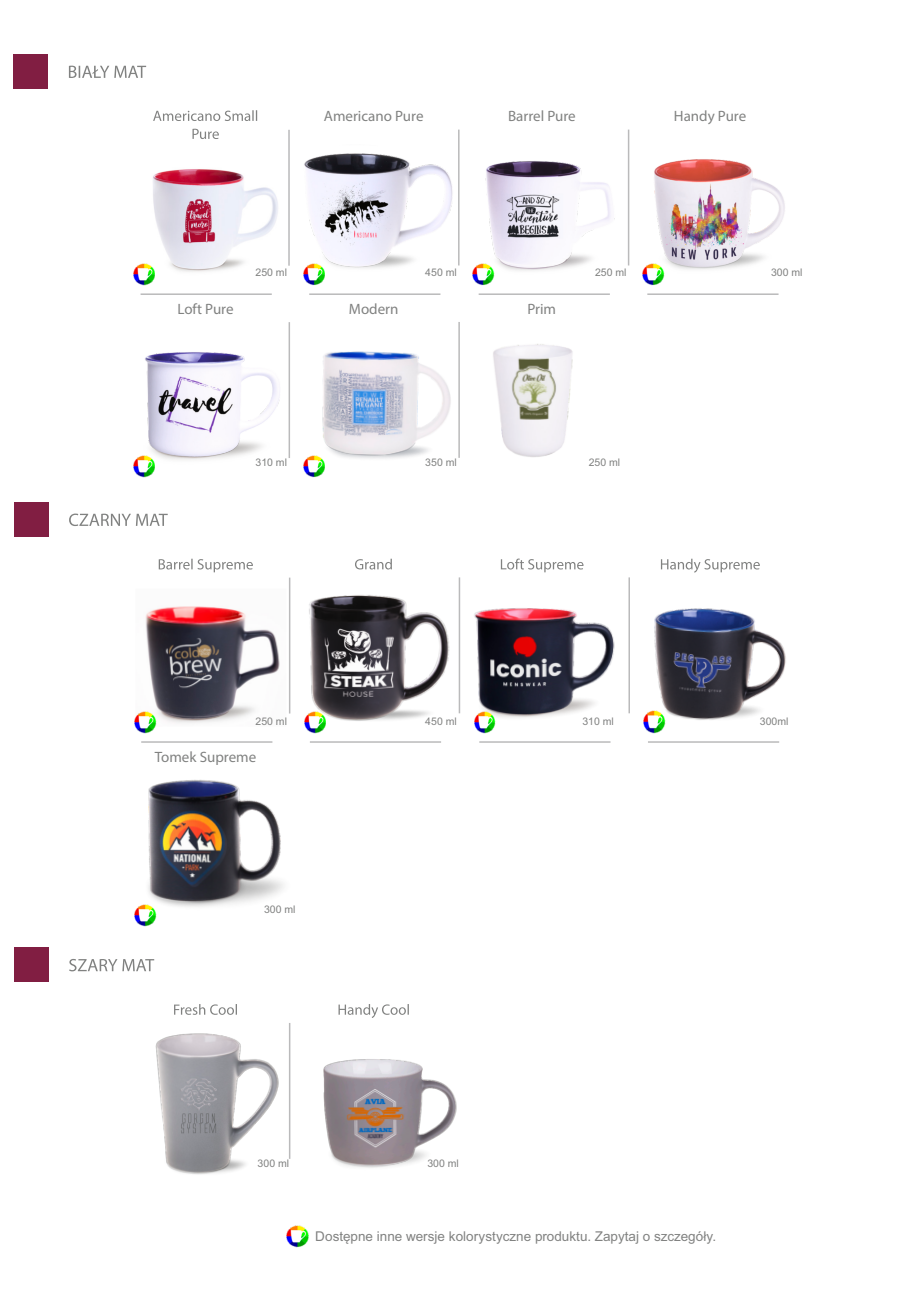
<style>
.page{position:relative;width:920px;height:1289px;background:#fff}
.page>*{position:absolute;margin:0;border:0;box-sizing:border-box;transform-origin:0 0}
.t1{font:15px "Myriad Pro";color:#818281}
.t2{font:13.5px "Arial";color:#818281}
.t3{font:10.5px "Arial";color:#818281}
</style>
<div class="page">
<img style="left:153px;top:169px;width:125px;height:103px">
<img style="left:304px;top:153px;width:149px;height:115px">
<img style="left:485px;top:161px;width:130px;height:115px">
<img style="left:654px;top:159px;width:131px;height:117px">
<hr style="left:140px;top:293px;width:132px;height:2px;background:#bababb">
<hr style="left:288px;top:130px;width:2px;height:136px;background:#bababb">
<hr style="left:309px;top:293px;width:131px;height:2px;background:#bababb">
<hr style="left:458px;top:130px;width:1px;height:135px;background:#bababb">
<hr style="left:478px;top:293px;width:132px;height:2px;background:#bababb">
<hr style="left:628px;top:130px;width:1px;height:135px;background:#bababb">
<hr style="left:647px;top:293px;width:131px;height:2px;background:#bababb">
<hr style="left:288px;top:322px;width:2px;height:136px;background:#bababb">
<hr style="left:458px;top:322px;width:2px;height:136px;background:#bababb">
<hr style="left:141px;top:741px;width:131px;height:1px;background:#bababb">
<hr style="left:289px;top:577px;width:1px;height:136px;background:#bababb">
<hr style="left:310px;top:741px;width:131px;height:1px;background:#bababb">
<hr style="left:458px;top:577px;width:2px;height:136px;background:#bababb">
<hr style="left:479px;top:741px;width:131px;height:1px;background:#bababb">
<hr style="left:628px;top:577px;width:2px;height:136px;background:#bababb">
<hr style="left:648px;top:741px;width:131px;height:1px;background:#bababb">
<svg style="left:159px;top:558px;width:94px;height:14px"></svg>
<svg style="left:355px;top:558px;width:37px;height:11px"></svg>
<svg style="left:501px;top:558px;width:82px;height:14px"></svg>
<svg style="left:661px;top:558px;width:98px;height:14px"></svg>
<svg style="left:153px;top:110px;width:104px;height:11px"></svg>
<svg style="left:192px;top:129px;width:27px;height:10px"></svg>
<img style="left:145px;top:352px;width:135px;height:108px">
<img style="left:493px;top:344px;width:80px;height:113px">
<img style="left:145px;top:606px;width:135px;height:119px">
<img style="left:309px;top:595px;width:141px;height:126px">
<img style="left:474px;top:608px;width:141px;height:117px">
<img style="left:628px;top:578px;width:158px;height:146px">
<img style="left:148px;top:779px;width:136px;height:138px">
<img style="left:133px;top:262px;width:22px;height:24px">
<img style="left:303px;top:262px;width:22px;height:24px">
<img style="left:472px;top:262px;width:22px;height:24px">
<img style="left:642px;top:262px;width:22px;height:24px">
<img style="left:133px;top:454px;width:22px;height:24px">
<img style="left:303px;top:455px;width:22px;height:23px">
<img style="left:134px;top:710px;width:22px;height:23px">
<img style="left:304px;top:710px;width:22px;height:23px">
<img style="left:474px;top:710px;width:21px;height:23px">
<img style="left:643px;top:710px;width:22px;height:23px">
<img style="left:134px;top:903px;width:22px;height:23px">
<hr style="left:289px;top:1023px;width:1px;height:135px;background:#bababb">
<svg style="left:174px;top:1004px;width:63px;height:10px"></svg>
<svg style="left:338px;top:1004px;width:71px;height:14px"></svg>
<img style="left:155px;top:1033px;width:124px;height:142px">
<img style="left:323px;top:1059px;width:134px;height:109px">
<img style="left:286px;top:1225px;width:23px;height:22px">
<svg style="left:69px;top:66px;width:77px;height:12px"></svg>
<div style="left:14px;top:54px;width:34px;height:34px;background:#811e42"></div>
<svg style="left:69px;top:513px;width:99px;height:13px"></svg>
<div style="left:14px;top:502px;width:34px;height:34px;background:#811e42"></div>
<svg style="left:69px;top:959px;width:85px;height:12px"></svg>
<div style="left:14px;top:947px;width:34px;height:34px;background:#811e42"></div>
<img style="left:316px;top:326px;width:144px;height:141px">
<h1 class="t1" style="left:324px;top:110px;width:101px">Americano Pure</h1>
<h1 class="t1" style="left:508px;top:110px;width:69px">Barrel Pure</h1>
<h1 class="t1" style="left:674px;top:110px;width:74px">Handy Pure</h1>
<p class="t3" style="left:255px;top:269px;width:33px">250 ml</p>
<p class="t3" style="left:425px;top:269px;width:33px">450 ml</p>
<h1 class="t1" style="left:177px;top:302px;width:58px">Loft Pure</h1>
<h1 class="t1" style="left:349px;top:302px;width:51px">Modern</h1>
<h1 class="t1" style="left:527px;top:302px;width:30px">Prim</h1>
<p class="t3" style="left:595px;top:269px;width:33px">250 ml</p>
<p class="t3" style="left:771px;top:269px;width:33px">300 ml</p>
<p class="t3" style="left:255px;top:458px;width:33px">310 ml</p>
<p class="t3" style="left:425px;top:458px;width:33px">350 ml</p>
<p class="t3" style="left:588px;top:458px;width:33px">250 ml</p>
<p class="t3" style="left:255px;top:717px;width:33px">250 ml</p>
<h1 class="t1" style="left:155px;top:751px;width:103px">Tomek Supreme</h1>
<p class="t3" style="left:264px;top:905px;width:33px">300 ml</p>
<p class="t3" style="left:425px;top:717px;width:33px">450 ml</p>
<p class="t3" style="left:582px;top:717px;width:33px">310 ml</p>
<p class="t3" style="left:759px;top:717px;width:30px">300ml</p>
<p class="t3" style="left:258px;top:1159px;width:33px">300 ml</p>
<p class="t3" style="left:427px;top:1159px;width:33px">300 ml</p>
<p class="t2" style="left:315px;top:1231px;width:402px">Dostępne inne wersje kolorystyczne produktu. Zapytaj o szczegóły.</p>
</div>
